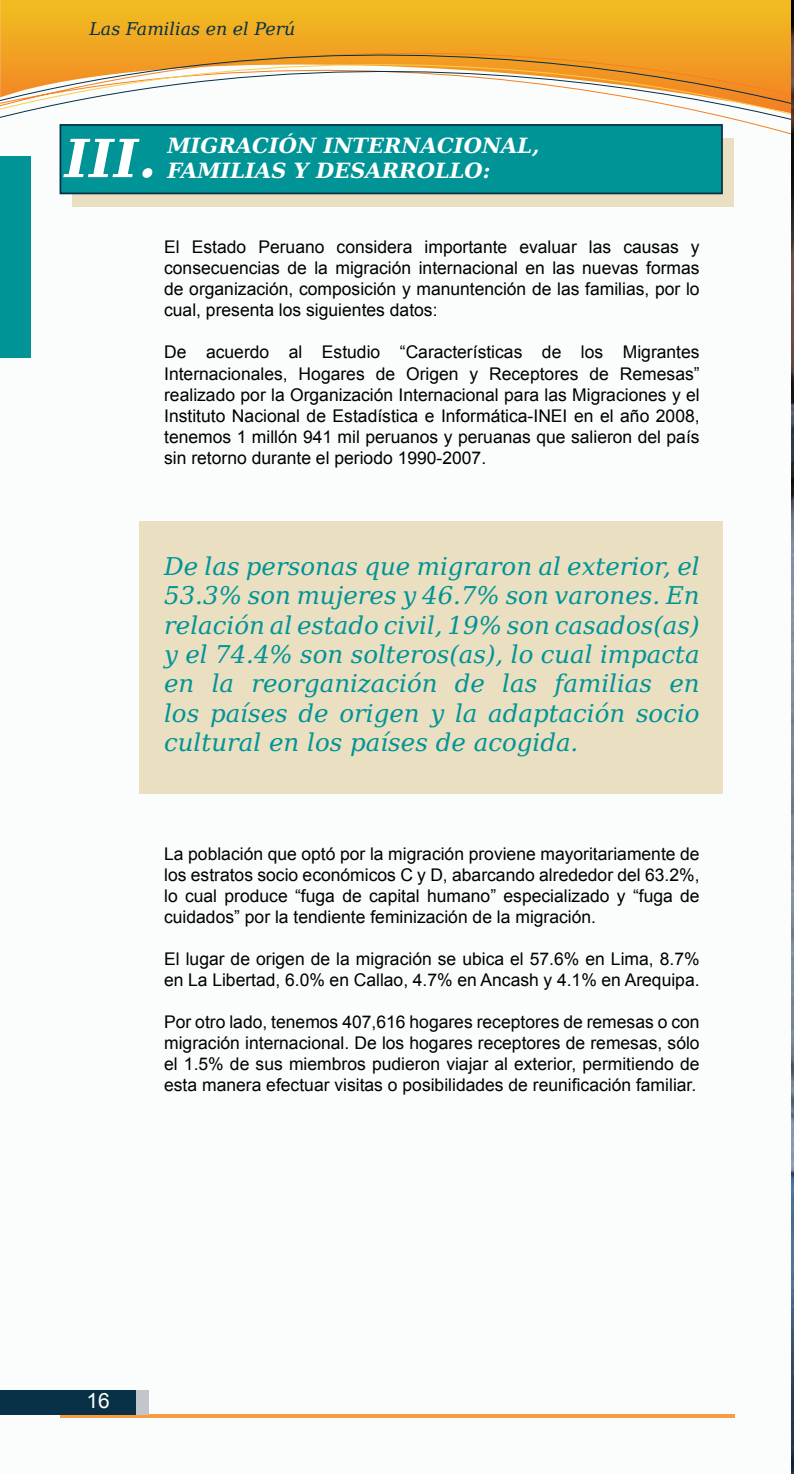
<style>
.page{position:relative;width:794px;height:1474px;background:#fff}
.page>*{position:absolute;margin:0;border:0;box-sizing:border-box;transform-origin:0 0}
.t1{font:italic 700 52.5px "DejaVu Serif";color:#fff}
.t2{font:italic 24.5px/29.4px "DejaVu Serif";color:#009497;text-align:justify}
.t3{font:italic 700 21px "DejaVu Serif";color:#fff}
.t4{font:21px "Arial";color:#fff}
.t5{font:17.5px/21px "Arial";color:#000;text-align:justify}
.t6{font:italic 17.5px "DejaVu Serif";color:#083046}
</style>
<div class="page">
<div style="left:0;top:0;width:794px;height:1473px;background:#fafdfc"></div>
<svg style="left:0;top:0;width:791px;height:183px"></svg>
<hr style="left:60px;top:1414px;width:674px;height:4px;background:#f89c43">
<div style="left:0;top:1389px;width:136px;height:25px;background:#083046"></div>
<div style="left:136px;top:1389px;width:13px;height:25px;background:#c3c5cd"></div>
<div style="left:0;top:156px;width:31px;height:202px;background:#009497"></div>
<div style="left:72px;top:138px;width:661px;height:68px;background:#eadfc0"></div>
<div style="left:139px;top:521px;width:584px;height:273px;background:#eadfc0"></div>
<div style="left:60px;top:124px;width:663px;height:70px;background:#009497;border:2px solid #083046"></div>
<img style="left:791px;top:0;width:3px;height:1473px">
<p class="t6" style="left:89px;top:14px;width:208px">Las Familias en el Perú</p>
<h1 class="t1" style="left:65px;top:112px;width:93px">III.</h1>
<p class="t3" style="left:167px;top:127px;width:374px">MIGRACIÓN INTERNACIONAL,</p>
<p class="t3" style="left:167px;top:152px;width:325px">FAMILIAS Y DESARROLLO:</p>
<p class="t5" style="left:164px;top:237px;width:537px">El Estado Peruano considera importante evaluar las causas y consecuencias de la migración internacional en las nuevas formas de organización, composición y manuntención de las familias, por lo cual, presenta los siguientes datos:</p>
<p class="t5" style="left:164px;top:342px;width:537px">De acuerdo al Estudio “Características de los Migrantes Internacionales, Hogares de Origen y Receptores de Remesas” realizado por la Organización Internacional para las Migraciones y el Instituto Nacional de Estadística e Informática-INEI en el año 2008, tenemos 1 millón 941 mil peruanos y peruanas que salieron del país sin retorno durante el periodo 1990-2007.</p>
<p class="t2" style="left:164px;top:549px;width:537px">De las personas que migraron al exterior, el 53.3% son mujeres y 46.7% son varones. En relación al estado civil, 19% son casados(as) y el 74.4% son solteros(as), lo cual impacta en la reorganización de las familias en los países de origen y la adaptación socio cultural en los países de acogida.</p>
<p class="t5" style="left:164px;top:843px;width:537px">La población que optó por la migración proviene mayoritariamente de los estratos socio económicos C y D, abarcando alrededor del 63.2%, lo cual produce “fuga de capital humano” especializado y “fuga de cuidados” por la tendiente feminización de la migración.</p>
<p class="t5" style="left:164px;top:948px;width:537px">El lugar de origen de la migración se ubica el 57.6% en Lima, 8.7% en La Libertad, 6.0% en Callao, 4.7% en Ancash y 4.1% en Arequipa.</p>
<p class="t5" style="left:164px;top:1011px;width:537px">Por otro lado, tenemos 407,616 hogares receptores de remesas o con migración internacional. De los hogares receptores de remesas, sólo el 1.5% de sus miembros pudieron viajar al exterior, permitiendo de esta manera efectuar visitas o posibilidades de reunificación familiar.</p>
<p class="t4" style="left:86px;top:1387px;width:25px">16</p>
</div>
